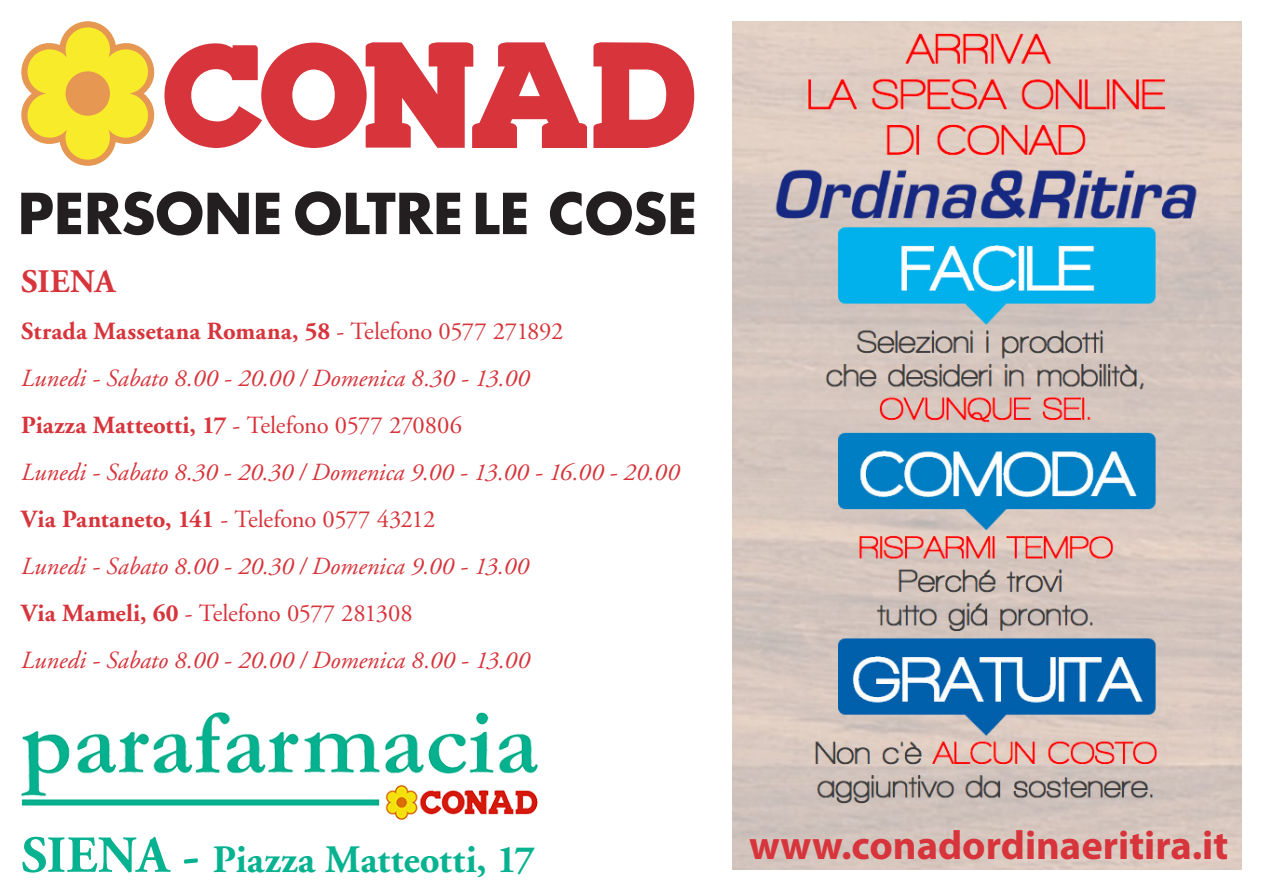
<style>
.page{position:relative;width:1263px;height:893px;background:#fff}
.page>*{position:absolute;margin:0;border:0;box-sizing:border-box;transform-origin:0 0}
.testo{font:700 51.75px "Adobe Garamond";letter-spacing:.005em;color:#07b290}
.t1{font:700 40.65px "Myriad Pro";color:#d7343b}
.testo-2{font:700 38.85px "Adobe Garamond";color:#07b290}
.testo-3{font:700 32.85px "Adobe Garamond";letter-spacing:.01em;color:#d7343b}
.testo-4{font:italic 24.6px "Adobe Garamond";color:#d7343b}
.testo-5{font:24.6px "Adobe Garamond";letter-spacing:-.015em;color:#d7343b}
.testo-6{font:700 24.6px "Adobe Garamond";letter-spacing:.005em;color:#d7343b}
.s1{font-weight:400}
.s2{font-weight:700}
</style>
<div class="page">
<svg style="left:21px;top:21px;width:566px;height:145px"></svg>
<svg style="left:593px;top:42px;width:102px;height:106px"></svg>
<img style="left:732px;top:21px;width:510px;height:849px">
<img style="left:21px;top:712px;width:516px;height:107px">
<svg style="left:295px;top:191px;width:165px;height:44px"></svg>
<svg style="left:21px;top:193px;width:60px;height:41px"></svg>
<svg style="left:88px;top:191px;width:161px;height:44px"></svg>
<svg style="left:256px;top:193px;width:23px;height:41px"></svg>
<svg style="left:476px;top:193px;width:50px;height:41px"></svg>
<svg style="left:550px;top:191px;width:144px;height:44px"></svg>
<p class="testo-3" style="left:21px;top:264px;width:96px">SIENA</p>
<p class="testo-6" style="left:21px;top:318px;width:544px">Strada Massetana Romana, 58 <span class="s1">- Telefono 0577 271892</span></p>
<p class="testo-4" style="left:21px;top:365px;width:510px">Lunedi - Sabato 8.00 - 20.00 / Domenica 8.30 - 13.00</p>
<p class="testo-5" style="left:21px;top:412px;width:442px"><span class="s2">Piazza Matteotti, 17</span> - Telefono 0577 270806</p>
<p class="testo-4" style="left:21px;top:459px;width:659px">Lunedi - Sabato 8.30 - 20.30 / Domenica 9.00 - 13.00 - 16.00 - 20.00</p>
<p class="testo-5" style="left:21px;top:506px;width:416px"><span class="s2">Via Pantaneto, 141</span> - Telefono 0577 43212</p>
<p class="testo-4" style="left:21px;top:553px;width:509px">Lunedi - Sabato 8.00 - 20.30 / Domenica 9.00 - 13.00</p>
<p class="testo-5" style="left:21px;top:600px;width:393px"><span class="s2">Via Mameli, 60</span> - Telefono 0577 281308</p>
<p class="testo-4" style="left:21px;top:647px;width:510px">Lunedi - Sabato 8.00 - 20.00 / Domenica 8.00 - 13.00</p>
<p class="testo" style="left:21px;top:827px;width:180px">SIENA -</p>
<p class="t1" style="left:749px;top:823px;width:481px">www.conadordinaeritira.it</p>
<p class="testo-2" style="left:213px;top:838px;width:323px">Piazza Matteotti, 17</p>
</div>
